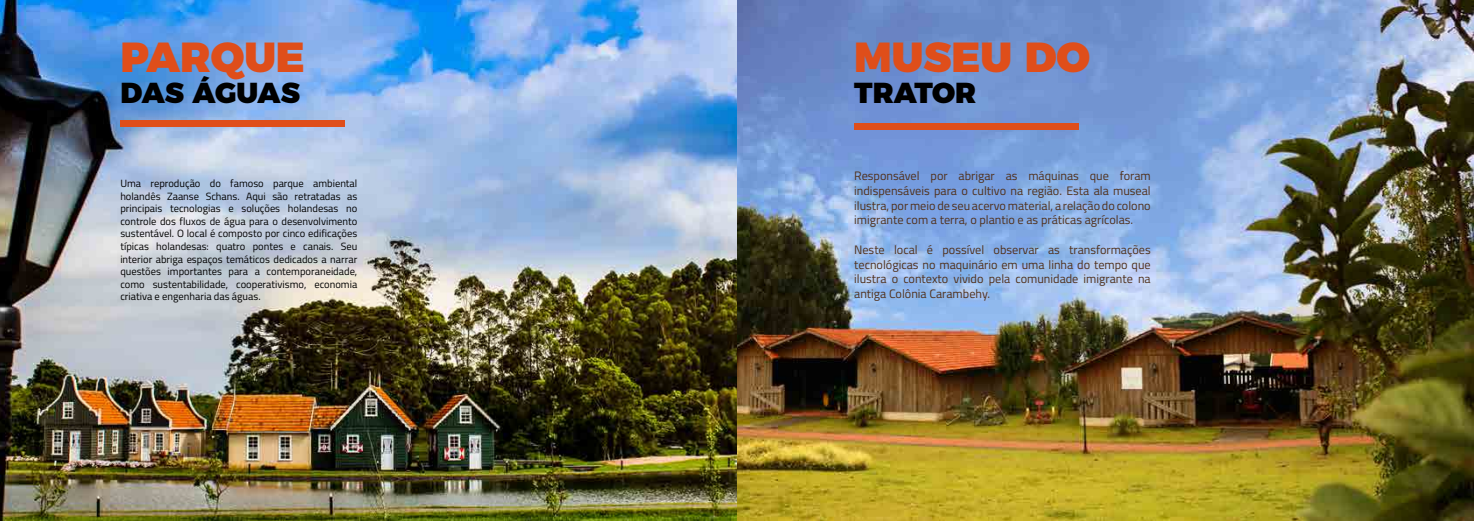
<style>
.page{position:relative;width:1474px;height:521px;background:#fff}
.page>*{position:absolute;margin:0;border:0;box-sizing:border-box;transform-origin:0 0}
.t1{font:900 42px "Montserrat";color:#df4e1a}
.t2{font:900 28.88px "Montserrat";color:#000}
.t3{font:12.25px/14.7px "Titillium";color:#51311c;text-align:justify}
.t4{font:10.5px/12.6px "Titillium";color:#000;text-align:justify}
</style>
<div class="page">
<img style="left:0;top:0;width:1473px;height:521px">
<div style="left:120px;top:120px;width:225px;height:6px;background:#df4e1a"></div>
<div style="left:854px;top:123px;width:224px;height:7px;background:#df4e1a"></div>
<h1 class="t1" style="left:120px;top:22px;width:186px">PARQUE</h1>
<h2 class="t2" style="left:120px;top:68px;width:181px">DAS ÁGUAS</h2>
<h1 class="t1" style="left:854px;top:22px;width:237px">MUSEU DO</h1>
<h2 class="t2" style="left:854px;top:68px;width:123px">TRATOR</h2>
<p class="t4" style="left:120px;top:176px;width:238px">Uma reprodução do famoso parque ambiental holandês Zaanse Schans. Aqui são retratadas as principais tecnologias e soluções holandesas no controle dos fluxos de água para o desenvolvimento sustentável. O local é composto por cinco edificações típicas holandesas: quatro pontes e canais. Seu interior abriga espaços temáticos dedicados a narrar questões importantes para a contemporaneidade, como sustentabilidade, cooperativismo, economia criativa e engenharia das águas.</p>
<p class="t3" style="left:854px;top:168px;width:298px">Responsável por abrigar as máquinas que foram indispensáveis para o cultivo na região. Esta ala museal ilustra, por meio de seu acervo material, a relação do colono imigrante com a terra, o plantio e as práticas agrícolas.</p>
<p class="t3" style="left:854px;top:242px;width:298px">Neste local é possível observar as transformações tecnológicas no maquinário em uma linha do tempo que ilustra o contexto vivido pela comunidade imigrante na antiga Colônia Carambehy.</p>
</div>
